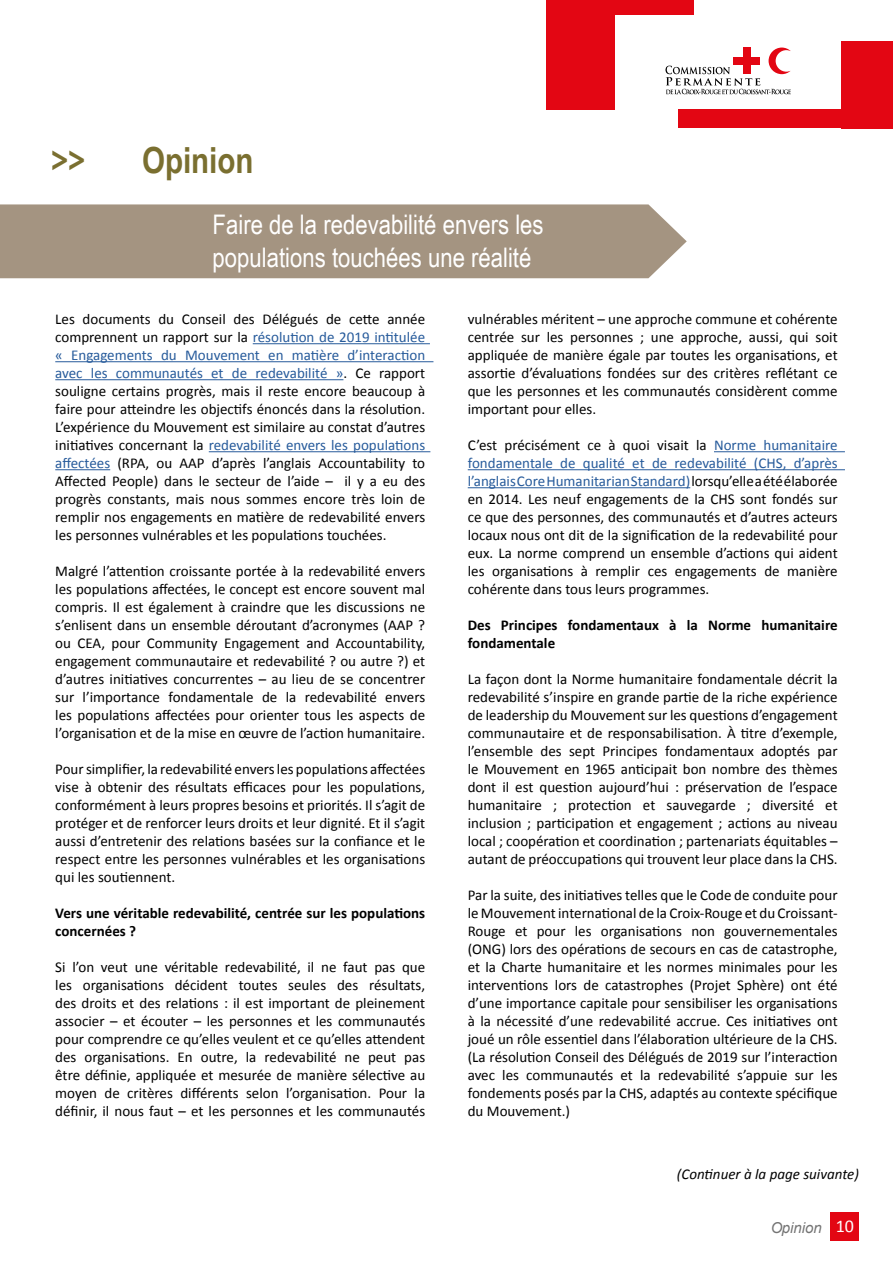
<style>
.page{position:relative;width:893px;height:1263px;background:#fff}
.page>*{position:absolute;margin:0;border:0;box-sizing:border-box;transform-origin:0 0}
.t1{font:700 36px "Arial Narrow";color:#7a6f30}
.t2{font:27px/32.4px "Arial Narrow";color:#fff}
.t3{font:18px "Calibri";color:#fff}
.t4{font:15px/18px "Calibri";color:#000;text-align:justify}
.t5{font:700 15px/18px "Calibri";color:#000}
.t6{font:italic 15px "Calibri";color:#000}
.t7{font:italic 15px "Arial";color:#000}
.s1{color:#275b9b}
</style>
<div class="page">
<div style="left:831px;top:1212px;width:28px;height:28px;background:#e30613"></div>
<hr style="left:253px;top:343px;width:177px;height:1px;background:#275b9b">
<hr style="left:55px;top:361px;width:378px;height:1px;background:#275b9b">
<hr style="left:55px;top:379px;width:288px;height:1px;background:#275b9b">
<hr style="left:209px;top:451px;width:221px;height:1px;background:#275b9b">
<hr style="left:55px;top:469px;width:55px;height:1px;background:#275b9b">
<hr style="left:714px;top:451px;width:131px;height:1px;background:#275b9b">
<hr style="left:468px;top:469px;width:377px;height:1px;background:#275b9b">
<hr style="left:468px;top:487px;width:222px;height:1px;background:#275b9b">
<div style="left:0;top:204px;width:687px;height:74px;background:#a49481"></div>
<div style="left:546px;top:0;width:68px;height:110px;background:#e30613"></div>
<div style="left:546px;top:0;width:148px;height:15px;background:#e30613"></div>
<div style="left:842px;top:41px;width:51px;height:87px;background:#e30613"></div>
<div style="left:678px;top:110px;width:189px;height:18px;background:#e30613"></div>
<div style="left:743px;top:47px;width:8px;height:27px;background:#e30613"></div>
<svg style="left:665px;top:48px;width:126px;height:46px"></svg>
<h1 class="t1" style="left:51px;top:133px;width:36px">&gt;&gt;</h1>
<h1 class="t1" style="left:142px;top:133px;width:113px">Opinion</h1>
<h2 class="t2" style="left:213px;top:208px;width:333px">Faire de la redevabilité envers les populations touchées une réalité</h2>
<p class="t4" style="left:55px;top:309px;width:371px">Les documents du Conseil des Délégués de cette année comprennent un rapport sur la <span class="s1">résolution de 2019 intitulée « Engagements du Mouvement en matière d’interaction avec les communautés et de redevabilité »</span>. Ce rapport souligne certains progrès, mais il reste encore beaucoup à faire pour atteindre les objectifs énoncés dans la résolution.<br>L’expérience du Mouvement est similaire au constat d’autres initiatives concernant la <span class="s1">redevabilité envers les populations affectées</span> (RPA, ou AAP d’après l’anglais Accountability to Affected People) dans le secteur de l’aide – il y a eu des progrès constants, mais nous sommes encore très loin de remplir nos engagements en matière de redevabilité envers les personnes vulnérables et les populations touchées.</p>
<p class="t4" style="left:55px;top:561px;width:371px">Malgré l’attention croissante portée à la redevabilité envers les populations affectées, le concept est encore souvent mal compris. Il est également à craindre que les discussions ne s’enlisent dans un ensemble déroutant d’acronymes (AAP ? ou CEA, pour Community Engagement and Accountability, engagement communautaire et redevabilité ? ou autre ?) et d’autres initiatives concurrentes – au lieu de se concentrer sur l’importance fondamentale de la redevabilité envers les populations affectées pour orienter tous les aspects de l’organisation et de la mise en œuvre de l’action humanitaire.</p>
<p class="t4" style="left:55px;top:759px;width:371px">Pour simplifier, la redevabilité envers les populations affectées vise à obtenir des résultats efficaces pour les populations, conformément à leurs propres besoins et priorités. Il s’agit de protéger et de renforcer leurs droits et leur dignité. Et il s’agit aussi d’entretenir des relations basées sur la confiance et le respect entre les personnes vulnérables et les organisations qui les soutiennent.</p>
<p class="t5" style="left:55px;top:904px;width:371px">Vers une véritable redevabilité, centrée sur les populations concernées ?</p>
<p class="t4" style="left:55px;top:957px;width:371px">Si l’on veut une véritable redevabilité, il ne faut pas que les organisations décident toutes seules des résultats, des droits et des relations : il est important de pleinement associer – et écouter – les personnes et les communautés pour comprendre ce qu’elles veulent et ce qu’elles attendent des organisations. En outre, la redevabilité ne peut pas être définie, appliquée et mesurée de manière sélective au moyen de critères différents selon l’organisation. Pour la définir, il nous faut – et les personnes et les communautés</p>
<p class="t4" style="left:468px;top:309px;width:371px">vulnérables méritent – une approche commune et cohérente centrée sur les personnes ; une approche, aussi, qui soit appliquée de manière égale par toutes les organisations, et assortie d’évaluations fondées sur des critères reflétant ce que les personnes et les communautés considèrent comme important pour elles.</p>
<p class="t4" style="left:468px;top:435px;width:371px">C’est précisément ce à quoi visait la <span class="s1">Norme humanitaire fondamentale de qualité et de redevabilité (CHS, d’après l’anglais Core Humanitarian Standard)</span> lorsqu’elle a été élaborée en 2014. Les neuf engagements de la CHS sont fondés sur ce que des personnes, des communautés et d’autres acteurs locaux nous ont dit de la signification de la redevabilité pour eux. La norme comprend un ensemble d’actions qui aident les organisations à remplir ces engagements de manière cohérente dans tous leurs programmes.</p>
<p class="t5" style="left:468px;top:616px;width:371px">Des Principes fondamentaux à la Norme humanitaire fondamentale</p>
<p class="t4" style="left:468px;top:669px;width:371px">La façon dont la Norme humanitaire fondamentale décrit la redevabilité s’inspire en grande partie de la riche expérience de leadership du Mouvement sur les questions d’engagement communautaire et de responsabilisation. À titre d’exemple, l’ensemble des sept Principes fondamentaux adoptés par le Mouvement en 1965 anticipait bon nombre des thèmes dont il est question aujourd’hui : préservation de l’espace humanitaire ; protection et sauvegarde ; diversité et inclusion ; participation et engagement ; actions au niveau local ; coopération et coordination ; partenariats équitables – autant de préoccupations qui trouvent leur place dans la CHS.</p>
<p class="t4" style="left:468px;top:885px;width:371px">Par la suite, des initiatives telles que le Code de conduite pour le Mouvement international de la Croix-Rouge et du Croissant-Rouge et pour les organisations non gouvernementales (ONG) lors des opérations de secours en cas de catastrophe, et la Charte humanitaire et les normes minimales pour les interventions lors de catastrophes (Projet Sphère) ont été d’une importance capitale pour sensibiliser les organisations à la nécessité d’une redevabilité accrue. Ces initiatives ont joué un rôle essentiel dans l’élaboration ultérieure de la CHS. (La résolution Conseil des Délégués de 2019 sur l’interaction avec les communautés et la redevabilité s’appuie sur les fondements posés par la CHS, adaptés au contexte spécifique du Mouvement.)</p>
<p class="t6" style="left:677px;top:1165px;width:184px">(Continuer à la page suivante)</p>
<p class="t7" style="left:770px;top:1217px;width:53px">Opinion</p>
<p class="t3" style="left:836px;top:1215px;width:20px">10</p>
</div>
